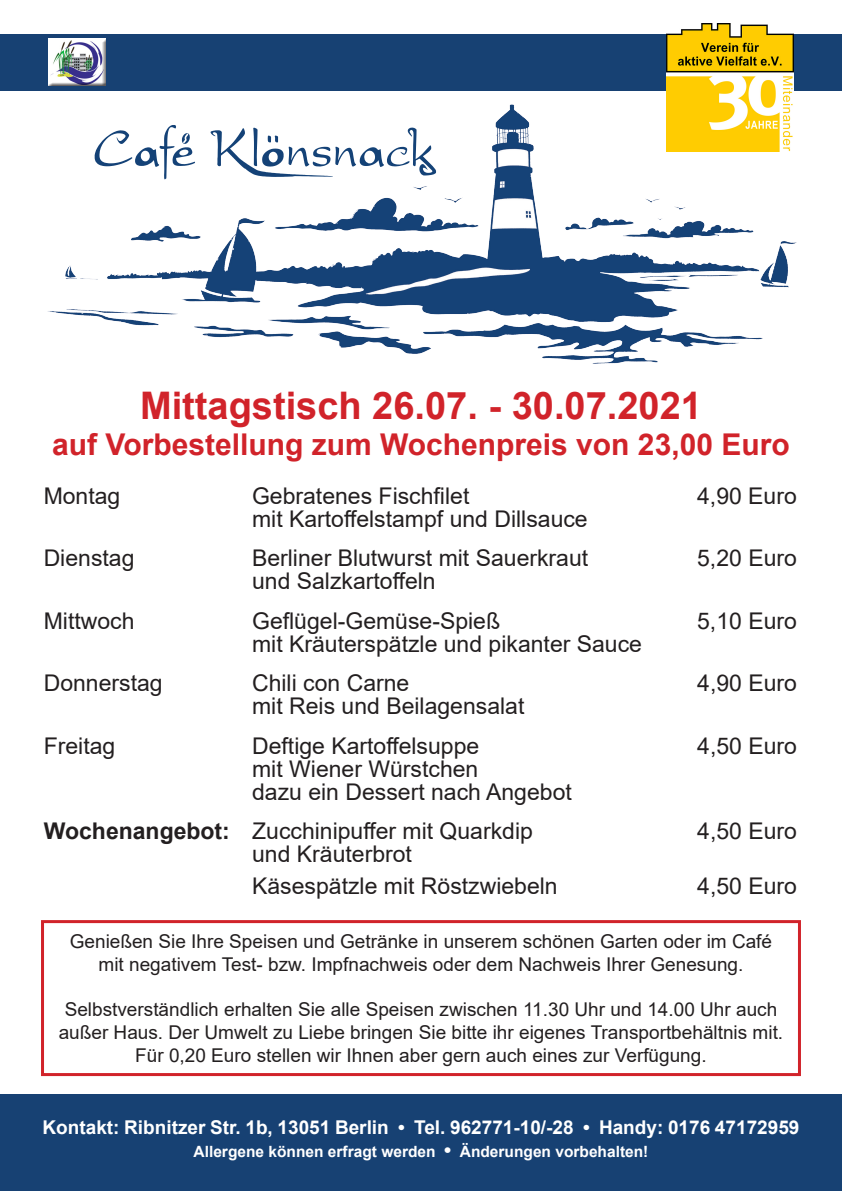
<style>
.page{position:relative;width:842px;height:1191px;background:#fff}
.page>*{position:absolute;margin:0;border:0;box-sizing:border-box;transform-origin:0 0}
.t1{font:700 38px "Arial";color:#d1232a}
.t2{font:700 30px "Arial";color:#d1232a}
.t3{font:23px/23px "Arial";color:#231f20}
.t4{font:19px/22.8px "Arial";color:#231f20;text-align:center}
.t5{font:700 19px "Arial";color:#fff}
.t6{font:700 15.5px "Arial";color:#fff}
.s1{font-weight:700}
.s2{font-size:20px}
</style>
<div class="page">
<img style="left:47px;top:104px;width:750px;height:260px">
<svg style="left:95px;top:125px;width:100px;height:54px"></svg>
<svg style="left:210px;top:128px;width:226px;height:49px"></svg>
<div style="left:0;top:1094px;width:842px;height:97px;background:#174173"></div>
<div style="left:0;top:34px;width:842px;height:57px;background:#174173"></div>
<img style="left:666px;top:23px;width:128px;height:128px">
<div style="left:48px;top:38px;width:59px;height:49px;background:#231f20;opacity:.75"></div>
<div style="left:41px;top:920px;width:760px;height:156px;border:3px solid #d1232a"></div>
<h1 class="t1" style="left:140px;top:379px;width:563px">Mittagstisch 26.07. - 30.07.2021</h1>
<h2 class="t2" style="left:52px;top:423px;width:739px">auf Vorbestellung zum Wochenpreis von 23,00 Euro</h2>
<p class="t3" style="left:44px;top:484px;width:78px">Montag</p>
<p class="t3" style="left:252px;top:484px;width:337px">Gebratenes Fischfilet<br>mit Kartoffelstampf und Dillsauce</p>
<p class="t3" style="left:697px;top:484px;width:101px">4,90 Euro</p>
<p class="t3" style="left:44px;top:546px;width:92px">Dienstag</p>
<p class="t3" style="left:252px;top:546px;width:338px">Berliner Blutwurst mit Sauerkraut und Salzkartoffeln</p>
<p class="t3" style="left:697px;top:546px;width:101px">5,20 Euro</p>
<p class="t3" style="left:44px;top:609px;width:92px">Mittwoch</p>
<p class="t3" style="left:252px;top:609px;width:391px">Geflügel-Gemüse-Spieß<br>mit Kräuterspätzle und pikanter Sauce</p>
<p class="t3" style="left:697px;top:609px;width:101px">5,10 Euro</p>
<p class="t3" style="left:44px;top:671px;width:120px">Donnerstag</p>
<p class="t3" style="left:252px;top:671px;width:274px">Chili con Carne<br>mit Reis und Beilagensalat</p>
<p class="t3" style="left:697px;top:671px;width:101px">4,90 Euro</p>
<p class="t3" style="left:44px;top:734px;width:73px">Freitag</p>
<p class="t3" style="left:252px;top:734px;width:321px">Deftige Kartoffelsuppe<br>mit Wiener Würstchen<br>dazu ein Dessert nach Angebot</p>
<p class="t3" style="left:697px;top:734px;width:101px">4,50 Euro</p>
<p class="t3" style="left:252px;top:819px;width:282px;text-indent:-208px"><span class="s1">Wochenangebot:</span> Zucchinipuffer mit Quarkdip und Kräuterbrot</p>
<p class="t3" style="left:252px;top:873px;width:307px">Käsespätzle mit Röstzwiebeln</p>
<p class="t3" style="left:697px;top:819px;width:101px">4,50 Euro</p>
<p class="t3" style="left:697px;top:873px;width:101px">4,50 Euro</p>
<p class="t4" style="left:70px;top:929px;width:704px">Genießen Sie Ihre Speisen und Getränke in unserem schönen Garten oder im Café mit negativem Test- bzw. Impfnachweis oder dem Nachweis Ihrer Genesung.</p>
<p class="t4" style="left:59px;top:998px;width:726px">Selbstverständlich erhalten Sie alle Speisen zwischen 11.30 Uhr und 14.00 Uhr auch außer Haus. Der Umwelt zu Liebe bringen Sie bitte ihr eigenes Transportbehältnis mit.<br>Für 0,20 Euro stellen wir Ihnen aber gern auch eines zur Verfügung.</p>
<p class="t5" style="left:43px;top:1113px;width:758px">Kontakt: Ribnitzer Str. 1b, 13051 Berlin • Tel. 962771-10/-28 • Handy: 0176 47172959</p>
<p class="t6" style="left:194px;top:1140px;width:456px">Allergene können erfragt werden <span class="s2">•</span> Änderungen vorbehalten!</p>
</div>
